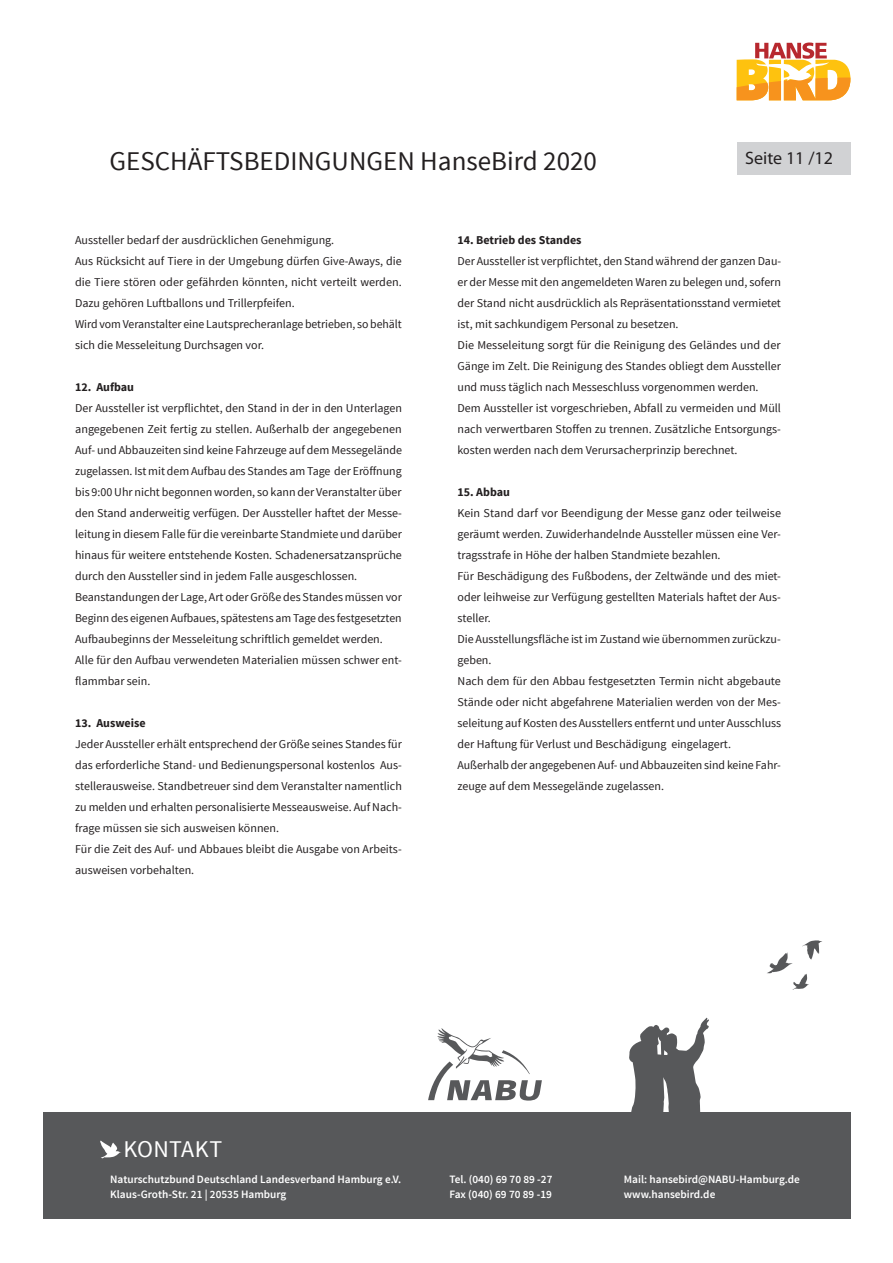
<style>
.page{position:relative;width:893px;height:1263px;background:#fff}
.page>*{position:absolute;margin:0;border:0;box-sizing:border-box;transform-origin:0 0}
.t1{font:27px "Source Sans Pro";color:#231f20}
.t2{font:24px "Source Sans Pro";letter-spacing:.01em;color:#fff}
.t3{font:18px "Myriad Pro";color:#231f20}
.t4{font:12px/21px "Source Sans Pro";color:#231f20}
.t5{font:700 12px "Source Sans Pro";color:#231f20}
.t6{font:600 11.25px/15px "Source Sans Pro";color:#fff}
</style>
<div class="page">
<svg style="left:629px;top:1018px;width:80px;height:94px"></svg>
<div style="left:43px;top:1112px;width:808px;height:107px;background:#57585a"></div>
<svg style="left:100px;top:1140px;width:21px;height:18px"></svg>
<svg style="left:428px;top:1028px;width:114px;height:72px"></svg>
<svg style="left:767px;top:940px;width:55px;height:50px"></svg>
<svg style="left:737px;top:43px;width:113px;height:57px"></svg>
<div style="left:737px;top:142px;width:113px;height:33px;background:#d1d2d4"></div>
<h1 class="t1" style="left:109px;top:144px;width:489px">GESCHÄFTSBEDINGUNGEN HanseBird 2020</h1>
<h3 class="t3" style="left:745px;top:147px;width:89px">Seite 11 /12</h3>
<p class="t4" style="left:75px;top:230px;width:328px">Aussteller bedarf der ausdrücklichen Genehmigung.<br>Aus Rücksicht auf Tiere in der Umgebung dürfen Give-Aways, die die Tiere stören oder gefährden könnten, nicht verteilt werden.<br>Dazu gehören Luftballons und Trillerpfeifen.<br>Wird vom Veranstalter eine Lautsprecheranlage betrieben, so behält sich die Messeleitung Durchsagen vor.</p>
<p class="t5" style="left:75px;top:379px;width:61px">12. Aufbau</p>
<p class="t4" style="left:75px;top:398px;width:328px">Der Aussteller ist verpflichtet, den Stand in der in den Unterlagen angegebenen Zeit fertig zu stellen. Außerhalb der angegebenen Auf- und Abbauzeiten sind keine Fahrzeuge auf dem Messegelände zugelassen. Ist mit dem Aufbau des Standes am Tage der Eröffnung bis 9:00 Uhr nicht begonnen worden, so kann der Veranstalter über den Stand anderweitig verfügen. Der Aussteller haftet der Messe&shy;leitung in diesem Falle für die vereinbarte Standmiete und darüber hinaus für weitere entstehende Kosten. Schadenersatzansprüche durch den Aussteller sind in jedem Falle ausgeschlossen.<br>Beanstandungen der Lage, Art oder Größe des Standes müssen vor Beginn des eigenen Aufbaues, spätestens am Tage des festgesetzten Aufbaubeginns der Messeleitung schriftlich gemeldet werden.<br>Alle für den Aufbau verwendeten Materialien müssen schwer ent&shy;flammbar sein.</p>
<p class="t5" style="left:75px;top:715px;width:72px">13. Ausweise</p>
<p class="t4" style="left:75px;top:734px;width:328px">Jeder Aussteller erhält entsprechend der Größe seines Standes für das erforderliche Stand- und Bedienungspersonal kostenlos Aus&shy;stellerausweise. Standbetreuer sind dem Veranstalter namentlich zu melden und erhalten personalisierte Messeausweise. Auf Nach&shy;frage müssen sie sich ausweisen können.<br>Für die Zeit des Auf- und Abbaues bleibt die Ausgabe von Arbeits&shy;ausweisen vorbehalten.</p>
<p class="t5" style="left:457px;top:232px;width:126px">14. Betrieb des Standes</p>
<p class="t4" style="left:457px;top:251px;width:325px">Der Aussteller ist verpflichtet, den Stand während der ganzen Dau&shy;er der Messe mit den angemeldeten Waren zu belegen und, sofern der Stand nicht ausdrücklich als Repräsentationsstand vermietet ist, mit sachkundigem Personal zu besetzen.<br>Die Messeleitung sorgt für die Reinigung des Geländes und der Gänge im Zelt. Die Reinigung des Standes obliegt dem Aussteller und muss täglich nach Messeschluss vorgenommen werden.<br>Dem Aussteller ist vorgeschrieben, Abfall zu vermeiden und Müll nach verwertbaren Stoffen zu trennen. Zusätzliche Entsorgungs&shy;kosten werden nach dem Verursacherprinzip berechnet.</p>
<p class="t5" style="left:457px;top:484px;width:54px">15. Abbau</p>
<p class="t4" style="left:457px;top:503px;width:325px">Kein Stand darf vor Beendigung der Messe ganz oder teilweise geräumt werden. Zuwiderhandelnde Aussteller müssen eine Ver&shy;tragsstrafe in Höhe der halben Standmiete bezahlen.<br>Für Beschädigung des Fußbodens, der Zeltwände und des miet&shy;oder leihweise zur Verfügung gestellten Materials haftet der Aus&shy;steller.<br>Die Ausstellungsfläche ist im Zustand wie übernommen zurückzu&shy;geben.<br>Nach dem für den Abbau festgesetzten Termin nicht abgebaute Stände oder nicht abgefahrene Materialien werden von der Mes&shy;seleitung auf Kosten des Ausstellers entfernt und unter Ausschluss der Haftung für Verlust und Beschädigung eingelagert.<br>Außerhalb der angegebenen Auf- und Abbauzeiten sind keine Fahr&shy;zeuge auf dem Messegelände zugelassen.</p>
<h2 class="t2" style="left:123px;top:1134px;width:100px">Kontakt</h2>
<p class="t6" style="left:110px;top:1172px;width:293px">Naturschutzbund Deutschland Landesverband Hamburg e.V.<br>Klaus-Groth-Str. 21 | 20535 Hamburg</p>
<p class="t6" style="left:449px;top:1172px;width:105px">Tel. (040) 69 70 89 -27<br>Fax (040) 69 70 89 -19</p>
<p class="t6" style="left:624px;top:1172px;width:178px">Mail: hansebird@NABU-Hamburg.de www.hansebird.de</p>
</div>
